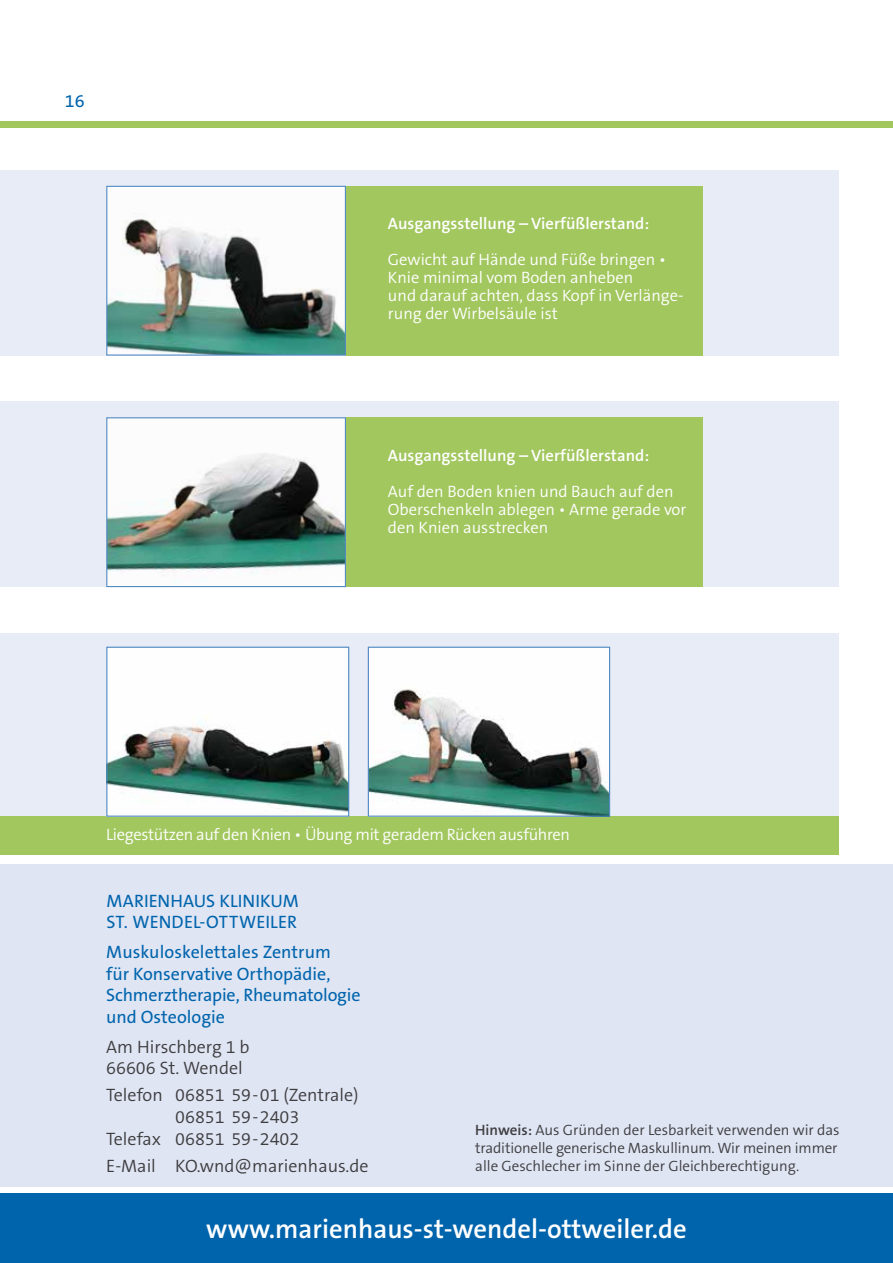
<style>
.page{position:relative;width:893px;height:1263px;background:#fff}
.page>*{position:absolute;margin:0;border:0;box-sizing:border-box;transform-origin:0 0}
.t1{font:600 27px "The Sans B W6";color:#fff}
.t2{font:18px/21.6px "The Sans B W5 Plain";color:#0064ad}
.t3{font:300 18px/21.6px "The Sans B W4";color:#3e3d40}
.t4{font:300 16.5px/18px "The Sans B W4";color:#fff}
.t5{font:600 16.5px "The Sans B W6";color:#fff}
.t6{font:300 16.5px "The Sans B W4";letter-spacing:-.02em;color:#fff}
.t7{font:300 15px/18px "The Sans B W4";color:#3e3d40}
.s1{font-family:"The Sans B W6";font-weight:600}
</style>
<div class="page">
<div style="left:0;top:121px;width:893px;height:6px;background:#a2c75f"></div>
<div style="left:0;top:864px;width:893px;height:322px;background:#dfe5f3"></div>
<div style="left:0;top:170px;width:839px;height:186px;background:#e8ecf6"></div>
<div style="left:346px;top:186px;width:356px;height:170px;background:#a2c75f"></div>
<img style="left:108px;top:188px;width:236px;height:166px">
<div style="left:106px;top:186px;width:240px;height:170px;border:1px solid #528bc4"></div>
<div style="left:0;top:633px;width:839px;height:183px;background:#e8ecf6"></div>
<div style="left:0;top:816px;width:839px;height:38px;background:#a2c75f"></div>
<img style="left:108px;top:649px;width:239px;height:166px">
<div style="left:106px;top:647px;width:243px;height:170px;border:1px solid #528bc4"></div>
<img style="left:370px;top:649px;width:238px;height:166px">
<div style="left:368px;top:647px;width:242px;height:170px;border:1px solid #528bc4"></div>
<div style="left:0;top:402px;width:839px;height:185px;background:#e8ecf6"></div>
<div style="left:346px;top:417px;width:356px;height:170px;background:#a2c75f"></div>
<img style="left:108px;top:419px;width:236px;height:166px">
<div style="left:106px;top:417px;width:240px;height:170px;border:1px solid #528bc4"></div>
<div style="left:0;top:1193px;width:893px;height:70px;background:#0064ad"></div>
<p class="t2" style="left:65px;top:90px;width:21px">16</p>
<p class="t5" style="left:388px;top:213px;width:263px">Ausgangsstellung – Vierfüßlerstand:</p>
<p class="t4" style="left:388px;top:251px;width:297px">Gewicht auf Hände und Füße bringen • Knie minimal vom Boden anheben<br>und darauf achten, dass Kopf in Verlänge&shy;rung der Wirbelsäule ist</p>
<p class="t5" style="left:388px;top:445px;width:263px">Ausgangsstellung – Vierfüßlerstand:</p>
<p class="t4" style="left:388px;top:482px;width:300px">Auf den Boden knien und Bauch auf den<br>Oberschenkeln ablegen • Arme gerade vor den Knien ausstrecken</p>
<p class="t6" style="left:106px;top:824px;width:465px">Liegestützen auf den Knien • Übung mit geradem Rücken ausführen</p>
<p class="t2" style="left:106px;top:890px;width:194px">MARIENHAUS KLINIKUM<br>ST. WENDEL-OTTWEILER</p>
<p class="t2" style="left:106px;top:941px;width:256px">Muskuloskelettales Zentrum<br>für Konservative Orthopädie,<br>Schmerztherapie, Rheumatologie und Osteologie</p>
<p class="t3" style="left:106px;top:1036px;width:145px">Am Hirschberg 1 b<br>66606 St. Wendel</p>
<p class="t3" style="left:106px;top:1085px;width:254px">Telefon 06851 59-01 (Zentrale)</p>
<p class="t3" style="left:175px;top:1106px;width:126px">06851 59-2403</p>
<p class="t3" style="left:106px;top:1128px;width:195px">Telefax 06851 59-2402</p>
<p class="t3" style="left:106px;top:1155px;width:264px">E-Mail KO.wnd@marienhaus.de</p>
<p class="t7" style="left:475px;top:1121px;width:366px"><span class="s1">Hinweis:</span> Aus Gründen der Lesbarkeit verwenden wir das traditionelle generische Maskullinum. Wir meinen immer alle Geschlecher im Sinne der Gleichberechtigung.</p>
<h1 class="t1" style="left:206px;top:1212px;width:482px">www.marienhaus-st-wendel-ottweiler.de</h1>
</div>
